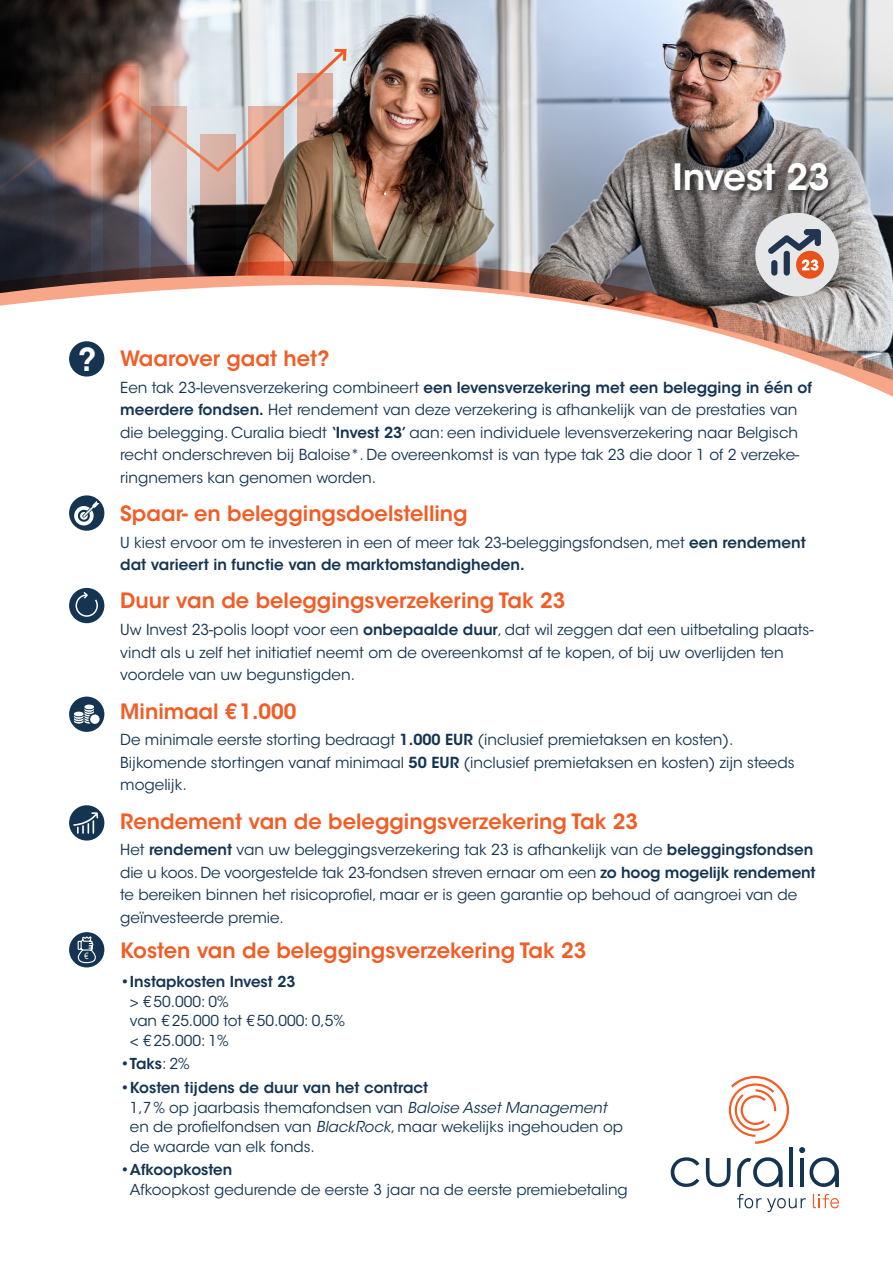
<style>
.page{position:relative;width:893px;height:1263px;background:#fff}
.page>*{position:absolute;margin:0;border:0;box-sizing:border-box;transform-origin:0 0}
.t1{font:600 36px "ITC Avant Garde Std";color:#fff}
.t2{font:600 31.65px "ITC Avant Garde Std";color:#fff}
.titres_oranges{font:600 21px "ITC Avant Garde Std";color:#f25d26}
.Style_de_paragraphe_1{font:600 21px "ITC Avant Garde Std";color:#f25d26}
.titres_oranges-2{font:15.15px/22.5px "ITC Avant Garde Std";color:#143451}
.Style_de_paragraphe_1-2{font:15.15px/22.5px "ITC Avant Garde Std";color:#143451}
.titres_oranges-3{font:15px/19.5px "ITC Avant Garde Std";color:#143451}
.titres_oranges-4{font:600 15px "ITC Avant Garde Std";color:#143451}
.paragraphes_bleus{font:9px "Arial Narrow";color:#fff}
.s1{font-weight:600}
.s2{font-weight:400}
.s3{font-style:italic}
</style>
<div class="page">
<img style="left:0;top:0;width:893px;height:259px">
<div style="left:6px;top:106px;width:36px;height:219px;background:#1b1d27"></div>
<svg style="left:55px;top:227px;width:35px;height:32px"></svg>
<div style="left:103px;top:66px;width:36px;height:259px;background:#4c464d"></div>
<svg style="left:152px;top:227px;width:35px;height:32px"></svg>
<div style="left:200px;top:134px;width:36px;height:191px;background:#0a0809"></div>
<svg style="left:249px;top:227px;width:35px;height:32px"></svg>
<svg style="left:297px;top:227px;width:36px;height:32px"></svg>
<img style="left:0;top:47px;width:348px;height:180px">
<svg style="left:332px;top:47px;width:16px;height:17px"></svg>
<svg style="left:0;top:259px;width:893px;height:138px"></svg>
<svg style="left:671px;top:1157px;width:28px;height:30px"></svg>
<svg style="left:706px;top:1158px;width:24px;height:29px"></svg>
<svg style="left:737px;top:1157px;width:46px;height:30px"></svg>
<hr style="left:789px;top:1148px;width:4px;height:39px;background:#143451">
<svg style="left:799px;top:1147px;width:40px;height:40px"></svg>
<svg style="left:737px;top:1194px;width:69px;height:18px"></svg>
<svg style="left:813px;top:1194px;width:26px;height:14px"></svg>
<svg style="left:729px;top:1076px;width:60px;height:68px"></svg>
<div style="left:69px;top:341px;width:35px;height:36px;background:#143451;border-radius:50%"></div>
<div style="left:69px;top:495px;width:35px;height:36px;background:#143451;border-radius:50%"></div>
<svg style="left:73px;top:501px;width:26px;height:25px"></svg>
<div style="left:755px;top:213px;width:84px;height:83px;background:#e6e7e9;border-radius:50%"></div>
<div style="left:784px;top:251px;width:6px;height:25px;background:#213551;border-radius:3px"></div>
<div style="left:771px;top:260px;width:6px;height:16px;background:#213551;border-radius:3px"></div>
<div style="left:796px;top:251px;width:28px;height:28px;background:#e95218;border-radius:50%"></div>
<svg style="left:768px;top:229px;width:53px;height:42px"></svg>
<div style="left:673px;top:162px;width:162px;height:36px;background:#231f20;opacity:.75"></div>
<div style="left:69px;top:697px;width:35px;height:35px;background:#143451;border-radius:50%"></div>
<svg style="left:84px;top:705px;width:10px;height:4px"></svg>
<svg style="left:90px;top:714px;width:10px;height:10px"></svg>
<svg style="left:74px;top:708px;width:20px;height:15px"></svg>
<div style="left:69px;top:588px;width:35px;height:35px;background:#143451;border-radius:50%"></div>
<svg style="left:75px;top:590px;width:24px;height:27px"></svg>
<div style="left:69px;top:805px;width:35px;height:35px;background:#143451;border-radius:50%"></div>
<svg style="left:72px;top:811px;width:27px;height:24px"></svg>
<div style="left:69px;top:932px;width:35px;height:35px;background:#143451;border-radius:50%"></div>
<svg style="left:77px;top:936px;width:19px;height:28px"></svg>
<p class="t1" style="left:672px;top:154px;width:159px">Invest 23</p>
<p class="t2" style="left:78px;top:340px;width:20px">?</p>
<p class="titres_oranges" style="left:120px;top:345px;width:211px">Waarover gaat het?</p>
<p class="Style_de_paragraphe_1-2" style="left:120px;top:376px;width:693px">Een tak 23-levensverzekering combineert <span class="s1">een levensverzekering met een belegging in één of meerdere fondsen.</span> Het rendement van deze verzekering is afhankelijk van de prestaties van die belegging. Curalia biedt <span class="s1">‘Invest 23’</span> aan: een individuele levensverzekering naar Belgisch recht onderschreven bij Baloise*. De overeenkomst is van type tak 23 die door 1 of 2 verzeke&shy;ringnemers kan genomen worden.</p>
<p class="Style_de_paragraphe_1" style="left:120px;top:500px;width:349px">Spaar- en beleggingsdoelstelling</p>
<p class="titres_oranges-2" style="left:120px;top:531px;width:687px">U kiest ervoor om te investeren in een of meer tak 23-beleggingsfondsen, met <span class="s1">een rendement dat varieert in functie van de marktomstandigheden.</span></p>
<p class="titres_oranges" style="left:120px;top:587px;width:447px">Duur van de beleggingsverzekering Tak 23</p>
<p class="titres_oranges-2" style="left:120px;top:619px;width:695px">Uw Invest 23-polis loopt voor een <span class="s1">onbepaalde duur</span>, dat wil zeggen dat een uitbetaling plaats&shy;vindt als u zelf het initiatief neemt om de overeenkomst af te kopen, of bij uw overlijden ten voordele van uw begunstigden.</p>
<p class="titres_oranges" style="left:120px;top:697px;width:178px">Minimaal €1.000</p>
<p class="titres_oranges-2" style="left:120px;top:729px;width:676px">De minimale eerste storting bedraagt <span class="s1">1.000 EUR</span> (inclusief premietaksen en kosten).<br>Bijkomende stortingen vanaf minimaal <span class="s1">50 EUR</span> (inclusief premietaksen en kosten) zijn steeds mogelijk.</p>
<p class="titres_oranges" style="left:120px;top:807px;width:519px">Rendement van de beleggingsverzekering Tak 23</p>
<p class="titres_oranges-2" style="left:120px;top:839px;width:697px">Het <span class="s1">rendement</span> van uw beleggingsverzekering tak 23 is afhankelijk van de <span class="s1">beleggingsfondsen </span>die u koos. De voorgestelde tak 23-fondsen streven ernaar om een <span class="s1">zo hoog mogelijk rendement </span>te bereiken binnen het risicoprofiel, maar er is geen garantie op behoud of aangroei van de geïnvesteerde premie.</p>
<p class="titres_oranges" style="left:120px;top:937px;width:468px">Kosten van de beleggingsverzekering Tak 23</p>
<p class="paragraphes_bleus" style="left:85px;top:949px;width:6px">€</p>
<p class="titres_oranges-3" style="left:130px;top:972px;width:216px;text-indent:-10px"><span class="s1">•Instapkosten Invest 23<br></span>&gt; €50.000: 0%<br>van €25.000 tot €50.000: 0,5% &lt; €25.000: 1%</p>
<p class="titres_oranges-4" style="left:120px;top:1054px;width:71px">•Taks<span class="s2">: 2%</span></p>
<p class="titres_oranges-3" style="left:130px;top:1078px;width:495px;text-indent:-10px"><span class="s1">•Kosten tijdens de duur van het contract<br></span>1,7% op jaarbasis themafondsen van <span class="s3">Baloise Asset Management </span>en de profielfondsen van <span class="s3">BlackRock</span>, maar wekelijks ingehouden op de waarde van elk fonds.</p>
<p class="titres_oranges-3" style="left:130px;top:1160px;width:499px;text-indent:-10px"><span class="s1">•Afkoopkosten<br></span>Afkoopkost gedurende de eerste 3 jaar na de eerste premiebetaling</p>
</div>
